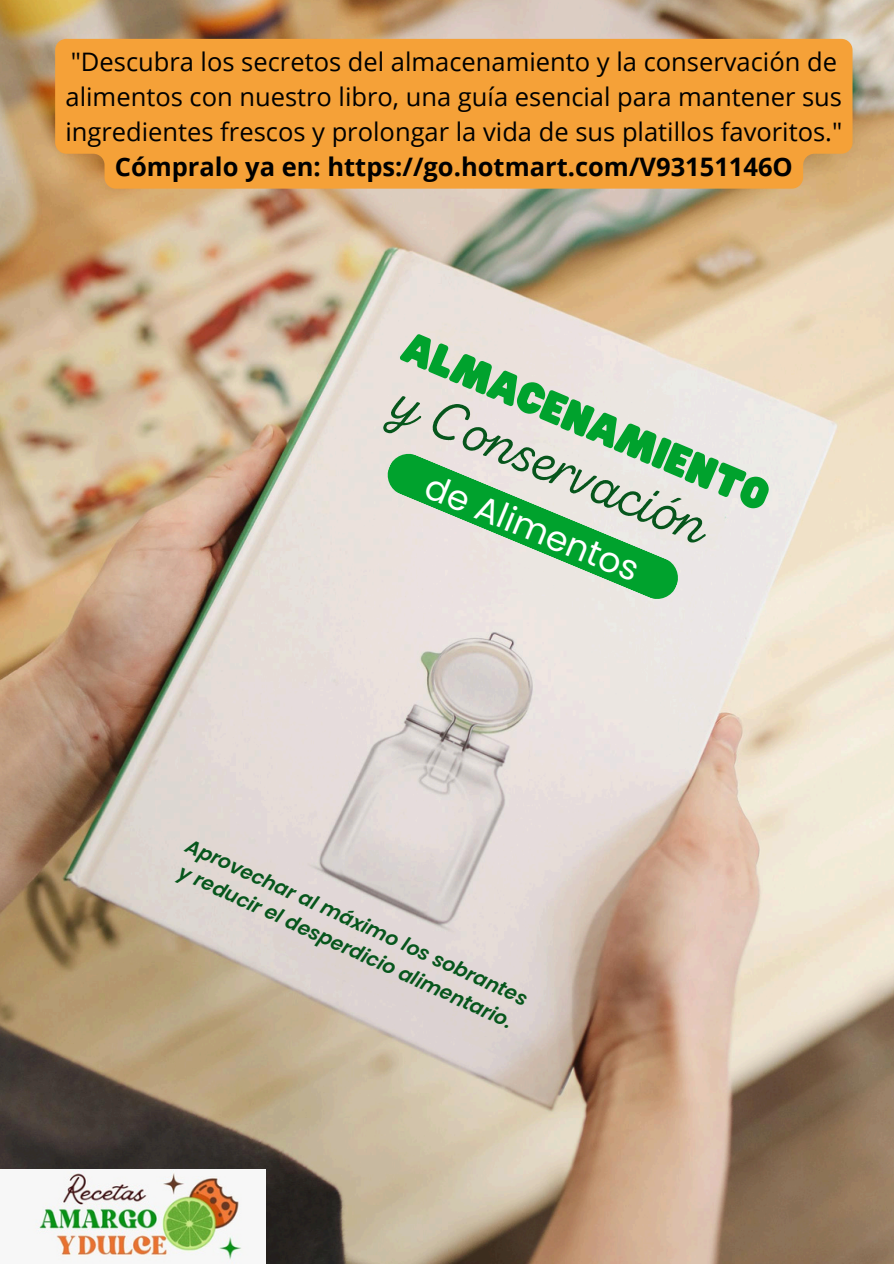
<style>
.page{position:relative;width:894px;height:1264px;background:#fff}
.page>*{position:absolute;margin:0;border:0;box-sizing:border-box;transform-origin:0 0}
.t1{font:54px "Zing Script Rust R Base";color:#06561c}
.t2{font:38.7px "Hitand Run";color:#00a22d}
.t3{font:34.8px "Poppins";color:#fff}
.t4{font:25.5px/34.8px "Open Sans";color:#000;text-align:center}
.t5{font:italic 600 19.8px/27px "Poppins";color:#06561c}
.s1{font-weight:700}
</style>
<div class="page">
<img style="left:0;top:0;width:893px;height:1263px">
<svg style="left:385px;top:451px;width:295px;height:151px;background:#a8d1ae"></svg>
<img style="left:0;top:1169px;width:266px;height:94px">
<div style="left:55px;top:39px;width:797px;height:150px;background:#f5a138"></div>
<p class="t4" style="left:65px;top:44px;width:778px">"Descubra los secretos del almacenamiento y la conservación de alimentos con nuestro libro, una guía esencial para mantener sus ingredientes frescos y prolongar la vida de sus platillos favoritos." <span class="s1">Cómpralo ya en: https://go.hotmart.com/V93151146O</span></p>
<h2 class="t2" style="left:413px;top:325px;width:394px;rotate:23deg">almacenamiento</h2>
<h1 class="t1" style="left:404px;top:376px;width:336px;rotate:23deg">y Conservación</h1>
<h3 class="t3" style="left:435px;top:462px;width:229px;rotate:22deg">de Alimentos</h3>
<p class="t5" style="left:193px;top:830px;width:375px;rotate:25deg">Aprovechar al máximo los sobrantes y reducir el desperdicio alimentario.</p>
</div>
